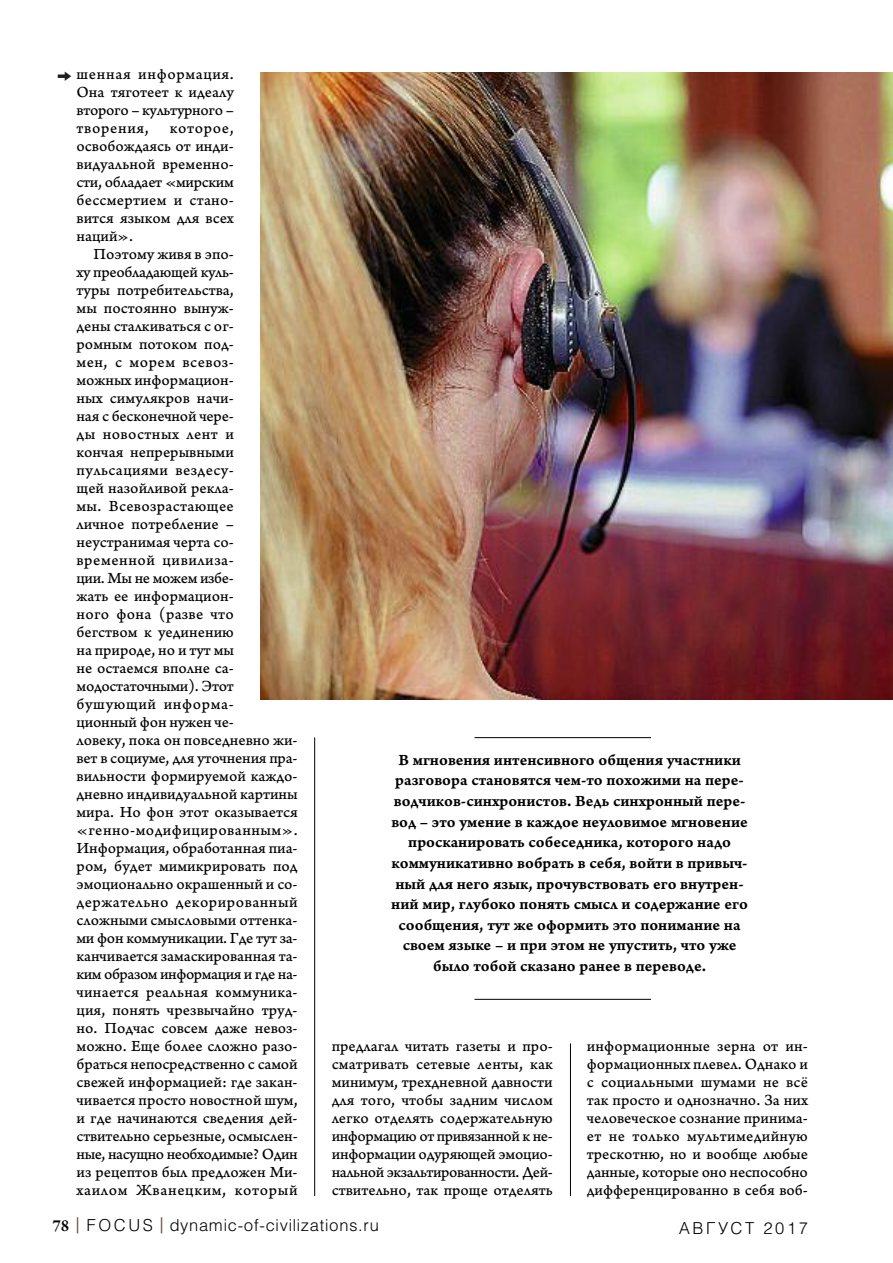
<style>
.page{position:relative;width:893px;height:1263px;background:#fff}
.page>*{position:absolute;margin:0;border:0;box-sizing:border-box;transform-origin:0 0}
.t1{font:16.5px/20.7px "Arno Pro Smbd Caption";color:#000;text-align:center}
.t2{font:300 16.5px "Helios";letter-spacing:.045em;color:#000}
.t3{font:300 16.5px "Helios";letter-spacing:.155em;color:#000}
.t4{font:16.2px/18px "Arno Pro Caption";color:#000;text-align:justify}
.s1{font-family:"Arno Pro";font-weight:600;font-size:18px}
.s2{font-weight:400;font-size:21px;color:#60534f}
</style>
<div class="page">
<hr style="left:314px;top:737px;width:1px;height:459px;background:#000">
<hr style="left:570px;top:1043px;width:1px;height:153px;background:#000">
<img style="left:261px;top:72px;width:632px;height:627px">
<hr style="left:474px;top:737px;width:177px;height:1px;background:#000">
<hr style="left:474px;top:999px;width:177px;height:1px;background:#000">
<svg style="left:58px;top:72px;width:13px;height:9px"></svg>
<p class="t4" style="left:77px;top:66px;width:159px">шенная информация.<br>Она тяготеет к идеалу второго – культурного – творения,</p>
<p class="t4" style="left:77px;top:120px;width:159px;text-indent:93px">которое, освобождаясь от инди&shy;видуальной временно&shy;сти, обладает «мирским бессмертием и стано&shy;вится языком для всех наций».</p>
<p class="t4" style="left:77px;top:246px;width:223px;text-align:left;text-indent:17px">Поэтому живя в эпо-<br>ху преобладающей куль-<br>туры потребительства,<br>мы постоянно вынуж-<br>дены сталкиваться с ог-<br>ромным потоком под-<br>мен, с морем всевоз-<br>можных информацион-<br>ных симулякров начи-<br>ная с бесконечной чере-<br>ды новостных лент и<br>кончая непрерывными пульсациями вездесу-<br>щей назойливой рекла-<br>мы. Всевозрастающее<br>личное потребление – неустранимая черта со&shy;временной цивилиза-<br>ции. Мы не можем избе-<br>жать ее информацион-<br>ного фона (разве что бегством к уединению<br>на природе, но и тут мы<br>не остаемся вполне са&shy;модостаточными). Этот бушующий информа&shy;ционный фон нужен че-<br>ловеку, пока он повседневно жи&shy;вет в социуме, для уточнения пра&shy;вильности формируемой каждо&shy;дневно индивидуальной картины мира. Но фон этот оказывается «генно-модифицированным».<br>Информация, обработанная пиа&shy;ром, будет мимикрировать под эмоционально окрашенный и со&shy;держательно декорированный сложными смысловыми оттенка&shy;ми фон коммуникации. Где тут за&shy;канчивается замаскированная та&shy;ким образом информация и где на&shy;чинается реальная коммуника&shy;ция, понять чрезвычайно труд&shy;но. Подчас совсем даже невоз&shy;можно. Еще более сложно разо&shy;браться непосредственно с самой свежей информацией: где закан&shy;чивается просто новостной шум, и где начинаются сведения дей&shy;ствительно серьезные, осмыслен&shy;ные, насущно необходимые? Один из рецептов был предложен Ми&shy;хаилом Жванецким, который</p>
<p class="t1" style="left:391px;top:751px;width:358px">В мгновения интенсивного общения участники разговора становятся чем-то похожими на пере&shy;водчиков-синхронистов. Ведь синхронный пере&shy;вод – это умение в каждое неуловимое мгновение просканировать собеседника, которого надо коммуникативно вобрать в себя, войти в привыч&shy;ный для него язык, прочувствовать его внутрен&shy;ний мир, глубоко понять смысл и содержание его сообщения, тут же оформить это понимание на своем языке – и при этом не упустить, что уже было тобой сказано ранее в переводе.</p>
<p class="t4" style="left:332px;top:1038px;width:223px">предлагал читать газеты и про&shy;сматривать сетевые ленты, как минимум, трехдневной давности для того, чтобы задним числом легко отделять содержательную информацию от привязанной к не&shy;информации одуряющей эмоцио&shy;нальной экзальтированности. Дей&shy;ствительно, так проще отделять</p>
<p class="t4" style="left:587px;top:1038px;width:223px">информационные зерна от ин&shy;формационных плевел. Однако и с социальными шумами не всё так просто и однозначно. За них человеческое сознание принима&shy;ет не только мультимедийную трескотню, но и вообще любые данные, которые оно неспособно дифференцированно в себя воб-</p>
<p class="t2" style="left:52px;top:1219px;width:328px"><span class="s1">78</span> <span class="s2">|</span> F O C U S <span class="s2">|</span> dynamic-of-civilizations.ru</p>
<p class="t3" style="left:679px;top:1222px;width:130px">АВГУСТ 2017</p>
</div>
